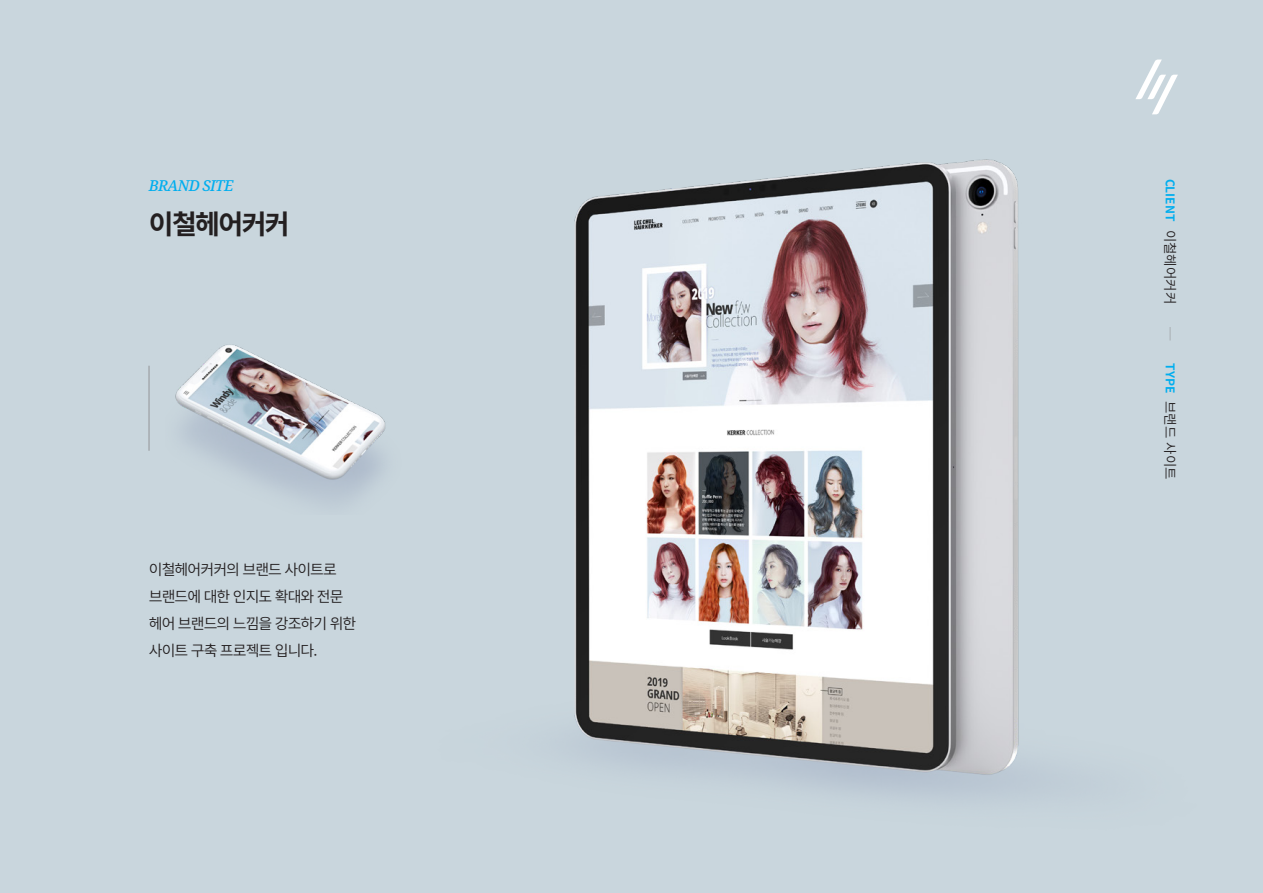
<style>
.page{position:relative;width:1263px;height:893px;background:#c9d6dd}
.page>*{position:absolute;margin:0;border:0;box-sizing:border-box;transform-origin:0 0}
.t1{font:700 27px "Noto Sans CJ Kkr";letter-spacing:-.06em;color:#231f20}
.t2{font:600 15px/27px "Noto Sans CJ Kkr";letter-spacing:-.06em;color:#231f20}
.t3{font:italic 500 15px "Noto Serif";letter-spacing:-.04em;color:#00aeef}
.t4{font:600 13.5px "Noto Sans CJ Kkr";color:#231f20}
.t5{font:600 13.5px "Noto Sans CJ Kkr";color:#939598}
.t6{font:700 12px "Noto Sans CJ Kkr";color:#00aeef}
.s1{font-weight:600;font-size:13.5px;color:#231f20}
.s2{font-weight:700;font-size:12px;color:#00aeef}
</style>
<div class="page">
<img style="left:574px;top:114px;width:583px;height:682px">
<hr style="left:149px;top:366px;width:1px;height:85px;background:#939598">
<svg style="left:1135px;top:60px;width:43px;height:54px"></svg>
<img style="left:175px;top:345px;width:211px;height:158px">
<p class="t3" style="left:149px;top:176px;width:86px">BRAND SITE</p>
<p class="t1" style="left:149px;top:209px;width:142px">이철헤어커커</p>
<p class="t2" style="left:149px;top:556px;width:190px">이철헤어커커의 브랜드 사이트로</p>
<p class="t2" style="left:149px;top:583px;width:196px">브랜드에 대한 인지도 확대와 전문</p>
<p class="t2" style="left:149px;top:610px;width:209px">헤어 브랜드의 느낌을 강조하기 위한 사이트 구축 프로젝트 입니다.</p>
<p class="t6" style="left:1177px;top:179px;width:127px;rotate:90deg">CLIENT <span class="s1">이철헤어커커</span></p>
<p class="t5" style="left:1178px;top:327px;width:15px;rotate:90deg">─</p>
<p class="t4" style="left:1178px;top:363px;width:117px;rotate:90deg"><span class="s2">TYPE</span> 브랜드 사이트</p>
</div>
